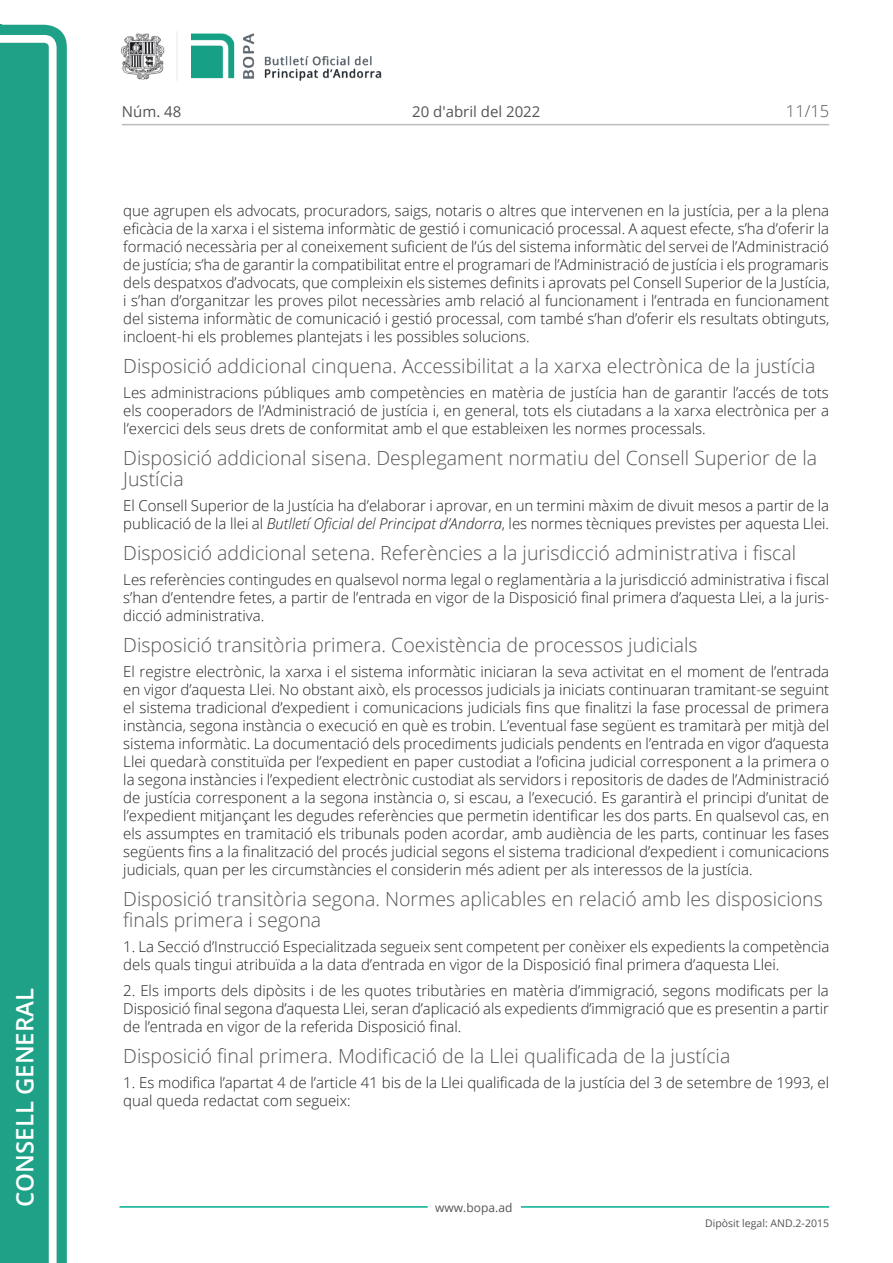
<style>
.page{position:relative;width:893px;height:1263px;background:#fff}
.page>*{position:absolute;margin:0;border:0;box-sizing:border-box;transform-origin:0 0}
.t1{font:600 24px "Open Sans";color:#fff}
.Titol_5{font:300 19.5px/21px "Open Sans";color:#545454}
.t2{font:300 16.5px "Open Sans";color:#545454}
.Body_text{font:300 15px/18px "Open Sans";color:#231f20;text-align:justify}
.t3{font:15px "Open Sans";color:#545454}
.t4{font:12px "Open Sans";color:#545454}
.t5{font:10.5px "Open Sans";color:#545454}
.s1{font-style:italic}
</style>
<div class="page">
<svg style="left:0;top:25px;width:67px;height:1238px;fill:#1ea187"></svg>
<div style="left:0;top:43px;width:49px;height:1220px;background:#1ea187"></div>
<img style="left:122px;top:32px;width:260px;height:49px">
<hr style="left:119px;top:1206px;width:309px;height:2px;background:#00ae91">
<hr style="left:521px;top:1206px;width:308px;height:2px;background:#00ae91">
<hr style="left:122px;top:124px;width:707px;height:1px;background:#bcbdc0">
<h1 class="t1" style="left:8px;top:1207px;width:220px;rotate:-90deg">Consell General</h1>
<p class="t3" style="left:122px;top:102px;width:61px">Núm. 48</p>
<p class="t3" style="left:412px;top:102px;width:130px">20 d'abril del 2022</p>
<p class="t2" style="left:786px;top:100px;width:45px">11/15</p>
<p class="Body_text" style="left:123px;top:201px;width:708px">que agrupen els advocats, procuradors, saigs, notaris o altres que intervenen en la justícia, per a la plena eficàcia de la xarxa i el sistema informàtic de gestió i comunicació processal. A aquest efecte, s’ha d’oferir la formació necessària per al coneixement suficient de l’ús del sistema informàtic del servei de l’Administració de justícia; s’ha de garantir la compatibilitat entre el programari de l’Administració de justícia i els programaris dels despatxos d’advocats, que compleixin els sistemes definits i aprovats pel Consell Superior de la Justícia, i s’han d’organitzar les proves pilot necessàries amb relació al funcionament i l’entrada en funcionament del sistema informàtic de comunicació i gestió processal, com també s’han d’oferir els resultats obtinguts, incloent-hi els problemes plantejats i les possibles solucions.</p>
<p class="Titol_5" style="left:123px;top:354px;width:693px">Disposició addicional cinquena. Accessibilitat a la xarxa electrònica de la justícia</p>
<p class="Body_text" style="left:123px;top:383px;width:707px">Les administracions públiques amb competències en matèria de justícia han de garantir l’accés de tots els cooperadors de l’Administració de justícia i, en general, tots els ciutadans a la xarxa electrònica per a l’exercici dels seus drets de conformitat amb el que estableixen les normes processals.</p>
<p class="Titol_5" style="left:123px;top:446px;width:695px">Disposició addicional sisena. Desplegament normatiu del Consell Superior de la<br>Justícia</p>
<p class="Body_text" style="left:123px;top:496px;width:707px">El Consell Superior de la Justícia ha d’elaborar i aprovar, en un termini màxim de divuit mesos a partir de la publicació de la llei al <span class="s1">Butlletí Oficial del Principat d’Andorra</span>, les normes tècniques previstes per aquesta Llei.</p>
<p class="Titol_5" style="left:123px;top:541px;width:674px">Disposició addicional setena. Referències a la jurisdicció administrativa i fiscal</p>
<p class="Body_text" style="left:123px;top:570px;width:707px">Les referències contingudes en qualsevol norma legal o reglamentària a la jurisdicció administrativa i fiscal s’han d’entendre fetes, a partir de l’entrada en vigor de la Disposició final primera d’aquesta Llei, a la juris&shy;dicció administrativa.</p>
<p class="Titol_5" style="left:123px;top:634px;width:576px">Disposició transitòria primera. Coexistència de processos judicials</p>
<p class="Body_text" style="left:123px;top:662px;width:707px">El registre electrònic, la xarxa i el sistema informàtic iniciaran la seva activitat en el moment de l’entrada en vigor d’aquesta Llei. No obstant això, els processos judicials ja iniciats continuaran tramitant-se seguint el sistema tradicional d’expedient i comunicacions judicials fins que finalitzi la fase processal de primera instància, segona instància o execució en què es trobin. L’eventual fase següent es tramitarà per mitjà del sistema informàtic. La documentació dels procediments judicials pendents en l’entrada en vigor d’aquesta Llei quedarà constituïda per l’expedient en paper custodiat a l’oficina judicial corresponent a la primera o la segona instàncies i l’expedient electrònic custodiat als servidors i repositoris de dades de l’Administració de justícia corresponent a la segona instància o, si escau, a l’execució. Es garantirà el principi d’unitat de l’expedient mitjançant les degudes referències que permetin identificar les dos parts. En qualsevol cas, en els assumptes en tramitació els tribunals poden acordar, amb audiència de les parts, continuar les fases següents fins a la finalització del procés judicial segons el sistema tradicional d’expedient i comunicacions judicials, quan per les circumstàncies el considerin més adient per als interessos de la justícia.</p>
<p class="Titol_5" style="left:123px;top:888px;width:701px">Disposició transitòria segona. Normes aplicables en relació amb les disposicions finals primera i segona</p>
<p class="Body_text" style="left:123px;top:937px;width:708px">1. La Secció d’Instrucció Especialitzada segueix sent competent per conèixer els expedients la competència dels quals tingui atribuïda a la data d’entrada en vigor de la Disposició final primera d’aquesta Llei.</p>
<p class="Body_text" style="left:123px;top:981px;width:707px">2. Els imports dels dipòsits i de les quotes tributàries en matèria d’immigració, segons modificats per la Disposició final segona d’aquesta Llei, seran d’aplicació als expedients d’immigració que es presentin a partir de l’entrada en vigor de la referida Disposició final.</p>
<p class="Titol_5" style="left:123px;top:1045px;width:608px">Disposició final primera. Modificació de la Llei qualificada de la justícia</p>
<p class="Body_text" style="left:123px;top:1073px;width:707px">1. Es modifica l’apartat 4 de l’article 41 bis de la Llei qualificada de la justícia del 3 de setembre de 1993, el qual queda redactat com segueix:</p>
<p class="t4" style="left:435px;top:1199px;width:79px">www.bopa.ad</p>
<p class="t5" style="left:705px;top:1216px;width:125px">Dipòsit legal: AND.2-2015</p>
</div>
